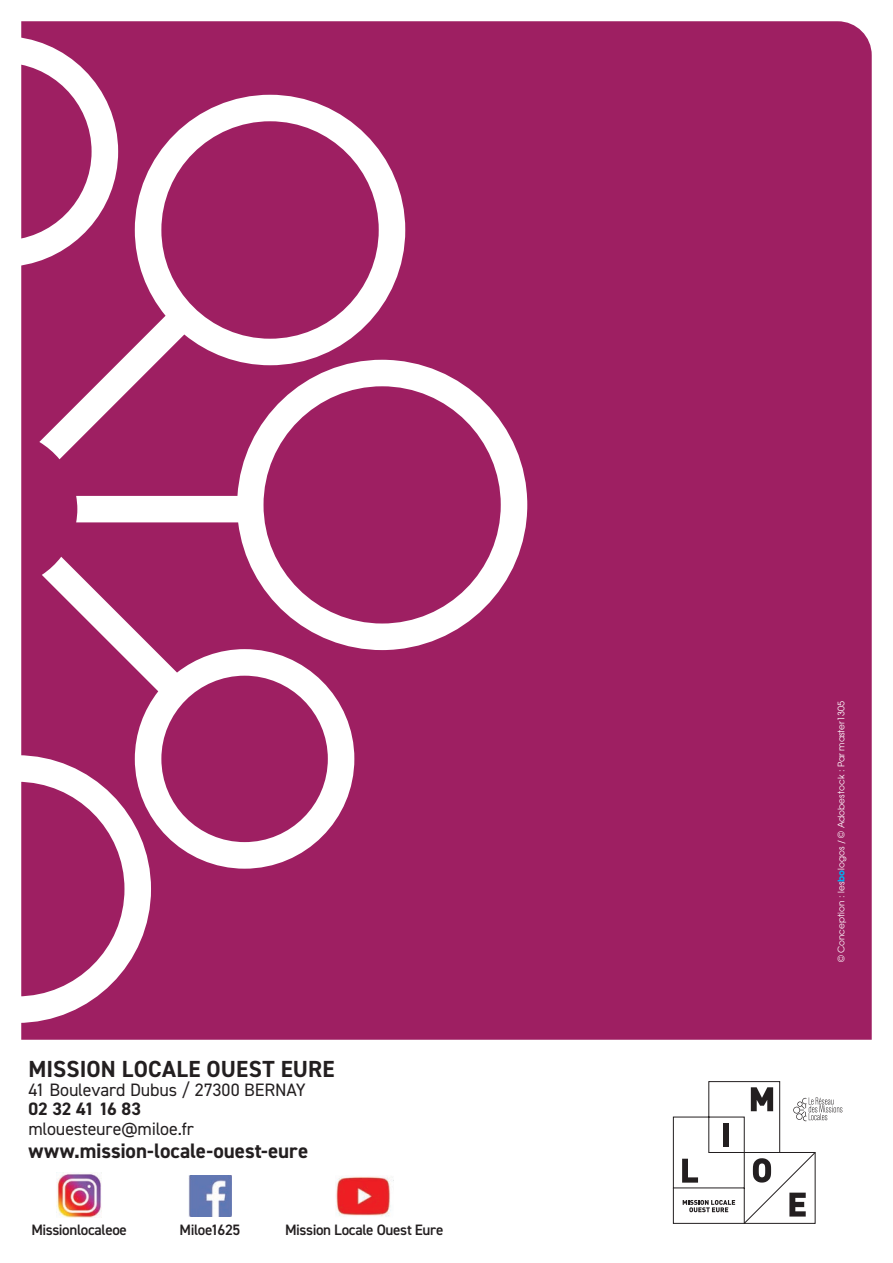
<style>
.page{position:relative;width:893px;height:1263px;background:#fff}
.page>*{position:absolute;margin:0;border:0;box-sizing:border-box;transform-origin:0 0}
.t1{font:700 23.4px "DIN2014";letter-spacing:.01em;color:#231f20}
.t2{font:700 21px "DIN2014";letter-spacing:-.005em;color:#231f20}
.t3{font:18px "DIN2014";letter-spacing:-.01em;color:#231f20}
.t4{font:700 18px "DIN2014";letter-spacing:-.01em;color:#231f20}
.t5{font:600 15.15px "DIN2014";letter-spacing:-.025em;color:#231f20}
.t6{font:9px "ITC Avant Garde Pro";color:#fff}
.s1{font-weight:700;color:#00aeef}
</style>
<div class="page">
<div style="left:21px;top:21px;width:851px;height:1019px;background:#9e1f62"></div>
<img style="left:189px;top:1175px;width:42px;height:42px">
<img style="left:57px;top:1173px;width:44px;height:45px">
<img style="left:336px;top:1176px;width:55px;height:40px">
<svg style="left:673px;top:1081px;width:169px;height:143px"></svg>
<svg style="left:76px;top:360px;width:451px;height:290px;fill:#9e1f62"></svg>
<svg style="left:42px;top:557px;width:312px;height:312px;fill:#9e1f62"></svg>
<svg style="left:21px;top:586px;width:130px;height:437px;fill:#9e1f62"></svg>
<svg style="left:21px;top:36px;width:97px;height:396px;fill:#9e1f62"></svg>
<svg style="left:39px;top:95px;width:366px;height:364px;fill:#9e1f62"></svg>
<p class="t1" style="left:28px;top:1053px;width:308px">MISSION LOCALE OUEST EURE</p>
<p class="t3" style="left:28px;top:1079px;width:279px">41 Boulevard Dubus / 27300 BERNAY</p>
<p class="t4" style="left:28px;top:1097px;width:114px">02 32 41 16 83</p>
<p class="t3" style="left:28px;top:1117px;width:167px">mlouesteure@miloe.fr</p>
<p class="t2" style="left:28px;top:1136px;width:281px">www.mission-locale-ouest-eure</p>
<p class="t5" style="left:31px;top:1220px;width:97px">Missionlocaleoe</p>
<p class="t5" style="left:180px;top:1220px;width:62px">Miloe1625</p>
<p class="t5" style="left:285px;top:1220px;width:160px">Mission Locale Ouest Eure</p>
<p class="t6" style="left:835px;top:962px;width:263px;rotate:-90deg">© Conception : les<span class="s1">bo</span>logos / © Adobestock : Par master1305</p>
</div>
